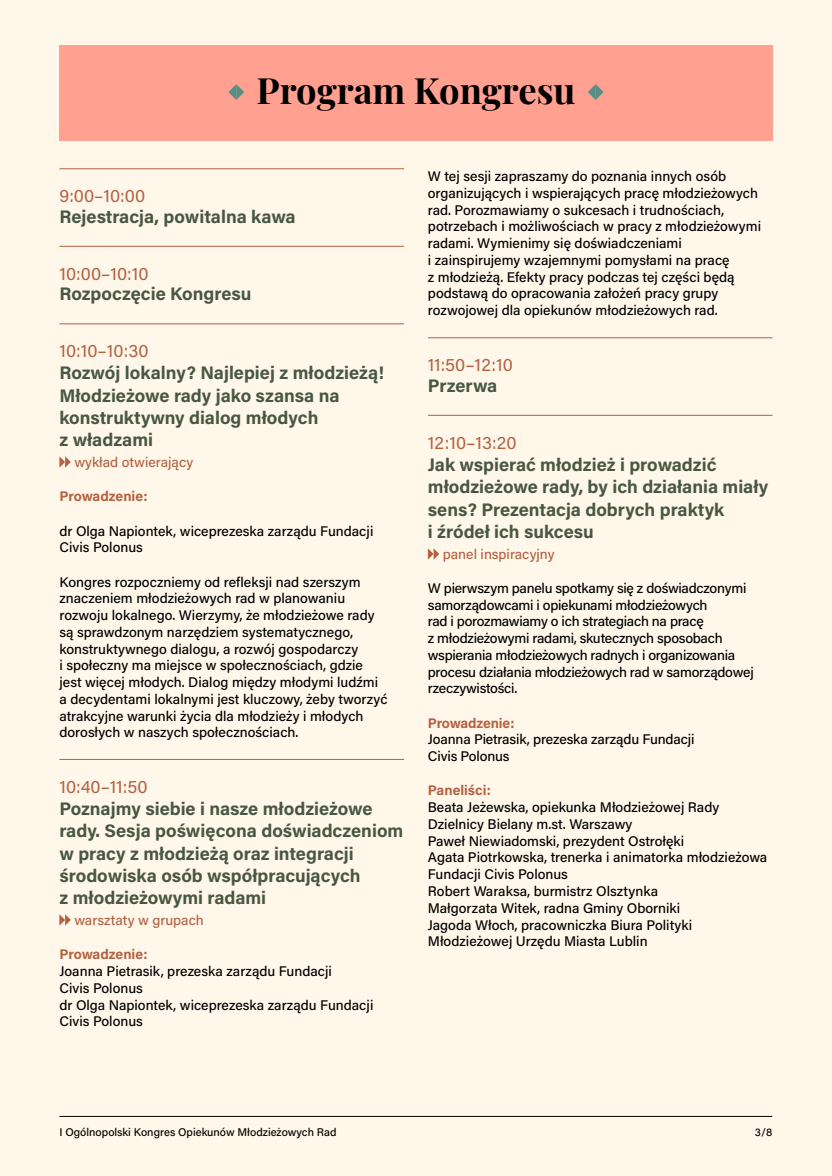
<style>
.page{position:relative;width:832px;height:1176px;background:#fff}
.page>*{position:absolute;margin:0;border:0;box-sizing:border-box;transform-origin:0 0}
.t1{font:700 36.3px "Playfair Display";color:#000}
.t2{font:700 18.15px/22.4px "Acumin Pro";color:#485745}
.t3{font:18.15px "Acumin Pro";letter-spacing:.005em;color:#b46242}
.t4{font:500 13.95px/16.7px "Acumin Pro";color:#000}
.t5{font:500 13.95px/16.7px "Acumin Pro";letter-spacing:-.02em;color:#000}
.t6{font:500 13.95px "Acumin Pro";color:#b46242}
.t7{font:700 13.95px "Acumin Pro";letter-spacing:-.005em;color:#b46242}
.t8{font:500 11.18px "Acumin Pro";color:#000}
</style>
<div class="page">
<div style="left:0;top:0;width:831px;height:1176px;background:#fff7ea"></div>
<div style="left:59px;top:46px;width:713px;height:95px;background:#ffa091"></div>
<hr style="left:59px;top:168px;width:345px;height:1px;background:#b46242">
<hr style="left:59px;top:246px;width:345px;height:1px;background:#b46242">
<hr style="left:59px;top:323px;width:345px;height:1px;background:#b46242">
<hr style="left:59px;top:759px;width:345px;height:1px;background:#b46242">
<svg style="left:59px;top:456px;width:12px;height:12px"></svg>
<svg style="left:59px;top:914px;width:12px;height:11px"></svg>
<hr style="left:427px;top:337px;width:345px;height:1px;background:#b46242">
<hr style="left:427px;top:415px;width:345px;height:1px;background:#b46242">
<svg style="left:427px;top:548px;width:12px;height:12px"></svg>
<svg style="left:228px;top:84px;width:16px;height:16px"></svg>
<svg style="left:588px;top:84px;width:15px;height:16px"></svg>
<hr style="left:59px;top:1116px;width:713px;height:1px;background:#000">
<h1 class="t1" style="left:256px;top:61px;width:320px">Program Kongresu</h1>
<h2 class="t3" style="left:59px;top:183px;width:87px">9:00–10:00</h2>
<h2 class="t2" style="left:59px;top:205px;width:238px">Rejestracja, powitalna kawa</h2>
<h2 class="t3" style="left:59px;top:260px;width:91px">10:00–10:10</h2>
<h2 class="t2" style="left:59px;top:282px;width:193px">Rozpoczęcie Kongresu</h2>
<h2 class="t3" style="left:59px;top:338px;width:91px">10:10–10:30</h2>
<h2 class="t2" style="left:59px;top:361px;width:326px">Rozwój lokalny? Najlepiej z młodzieżą!<br>Młodzieżowe rady jako szansa na konstruktywny dialog młodych<br>z władzami</h2>
<p class="t6" style="left:74px;top:452px;width:120px">wykład otwierający</p>
<p class="t7" style="left:59px;top:487px;width:90px">Prowadzenie:</p>
<p class="t4" style="left:59px;top:522px;width:315px">dr Olga Napiontek, wiceprezeska zarządu Fundacji<br>Civis Polonus</p>
<p class="t4" style="left:59px;top:573px;width:329px">Kongres rozpoczniemy od refleksji nad szerszym znaczeniem młodzieżowych rad w planowaniu rozwoju lokalnego. Wierzymy, że młodzieżowe rady są sprawdzonym narzędziem systematycznego, konstruktywnego dialogu, a rozwój gospodarczy<br>i społeczny ma miejsce w społecznościach, gdzie jest więcej młodych. Dialog między młodymi ludźmi a decydentami lokalnymi jest kluczowy, żeby tworzyć atrakcyjne warunki życia dla młodzieży i młodych dorosłych w naszych społecznościach.</p>
<h2 class="t3" style="left:59px;top:773px;width:90px">10:40–11:50</h2>
<h2 class="t2" style="left:59px;top:796px;width:345px">Poznajmy siebie i nasze młodzieżowe rady. Sesja poświęcona doświadczeniom w pracy z młodzieżą oraz integracji środowiska osób współpracujących<br>z młodzieżowymi radami</h2>
<p class="t6" style="left:74px;top:910px;width:131px">warsztaty w grupach</p>
<p class="t7" style="left:59px;top:944px;width:90px">Prowadzenie:</p>
<p class="t4" style="left:59px;top:962px;width:315px">Joanna Pietrasik, prezeska zarządu Fundacji<br>Civis Polonus<br>dr Olga Napiontek, wiceprezeska zarządu Fundacji<br>Civis Polonus</p>
<p class="t4" style="left:427px;top:167px;width:334px">W tej sesji zapraszamy do poznania innych osób organizujących i wspierających pracę młodzieżowych rad. Porozmawiamy o sukcesach i trudnościach, potrzebach i możliwościach w pracy z młodzieżowymi radami. Wymienimy się doświadczeniami<br>i zainspirujemy wzajemnymi pomysłami na pracę<br>z młodzieżą. Efekty pracy podczas tej części będą podstawą do opracowania założeń pracy grupy rozwojowej dla opiekunów młodzieżowych rad.</p>
<h2 class="t3" style="left:427px;top:352px;width:87px">11:50–12:10</h2>
<h2 class="t2" style="left:427px;top:373px;width:71px">Przerwa</h2>
<h2 class="t3" style="left:427px;top:429px;width:90px">12:10–13:20</h2>
<h2 class="t2" style="left:427px;top:452px;width:341px">Jak wspierać młodzież i prowadzić młodzieżowe rady, by ich działania miały sens? Prezentacja dobrych praktyk<br>i źródeł ich sukcesu</h2>
<p class="t6" style="left:442px;top:544px;width:113px">panel inspiracyjny</p>
<p class="t5" style="left:427px;top:579px;width:327px">W pierwszym panelu spotkamy się z doświadczonymi samorządowcami i opiekunami młodzieżowych<br>rad i porozmawiamy o ich strategiach na pracę<br>z młodzieżowymi radami, skutecznych sposobach wspierania młodzieżowych radnych i organizowania procesu działania młodzieżowych rad w samorządowej rzeczywistości.</p>
<p class="t7" style="left:427px;top:713px;width:88px">Prowadzenie:</p>
<p class="t4" style="left:427px;top:730px;width:268px">Joanna Pietrasik, prezeska zarządu Fundacji<br>Civis Polonus</p>
<p class="t7" style="left:427px;top:780px;width:65px">Paneliści:</p>
<p class="t4" style="left:427px;top:798px;width:341px">Beata Jeżewska, opiekunka Młodzieżowej Rady Dzielnicy Bielany m.st. Warszawy<br>Paweł Niewiadomski, prezydent Ostrołęki<br>Agata Piotrkowska, trenerka i animatorka młodzieżowa Fundacji Civis Polonus<br>Robert Waraksa, burmistrz Olsztynka<br>Małgorzata Witek, radna Gminy Oborniki<br>Jagoda Włoch, pracowniczka Biura Polityki Młodzieżowej Urzędu Miasta Lublin</p>
<p class="t8" style="left:59px;top:1124px;width:278px">I Ogólnopolski Kongres Opiekunów Młodzieżowych Rad</p>
<p class="t8" style="left:754px;top:1124px;width:19px">3/8</p>
</div>
